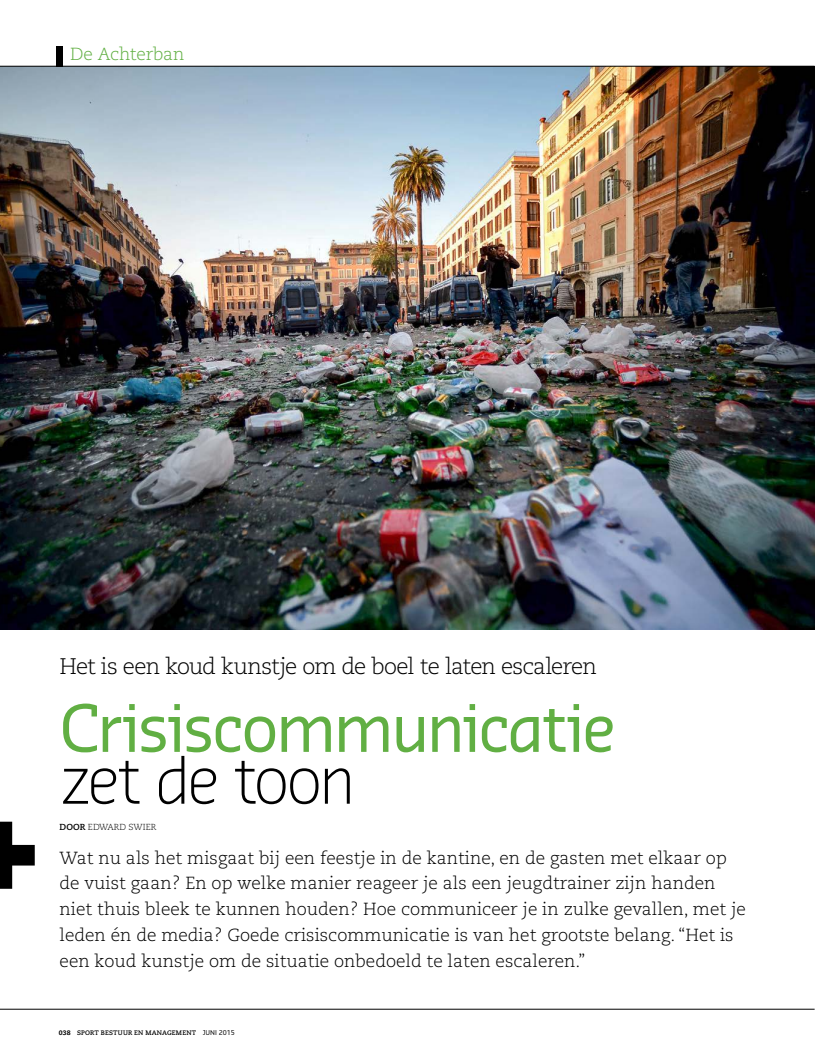
<style>
.page{position:relative;width:815px;height:1063px;background:#fff}
.page>*{position:absolute;margin:0;border:0;box-sizing:border-box;transform-origin:0 0}
.t1{font:63.75px "Sansa";letter-spacing:-.045em;color:#61af43}
.t2{font:300 63.75px "Sansa Std";letter-spacing:-.045em;color:#000}
.t3{font:300 22.5px "Caecilia CE";letter-spacing:-.04em;color:#000}
.t4{font:300 17.5px/25.9px "Caecilia CE";color:#000}
.t5{font:300 17.5px "Caecilia CE";letter-spacing:-.005em;color:#61af43}
.t6{font:300 8.75px "Caecilia CE";color:#000}
.t7{font:700 6.5px "Caecilia CE";letter-spacing:.025em;color:#000}
.s1{font-weight:700}
.s2{font-weight:800}
.s3{font-family:"Sansa";font-weight:400}
</style>
<div class="page">
<img style="left:0;top:67px;width:815px;height:563px">
<hr style="left:0;top:66px;width:815px;height:1px;background:#000">
<div style="left:56px;top:46px;width:7px;height:20px;background:#000"></div>
<hr style="left:0;top:1009px;width:815px;height:1px;background:#000">
<svg style="left:0;top:822px;width:35px;height:67px"></svg>
<p class="t5" style="left:70px;top:43px;width:116px">De Achterban</p>
<p class="t3" style="left:60px;top:652px;width:539px">Het is een koud kunstje om de boel te laten escaleren</p>
<h1 class="t1" style="left:60px;top:688px;width:558px">Crisiscommunicatie</h1>
<h1 class="t2" style="left:60px;top:738px;width:298px">zet de toon</h1>
<p class="t6" style="left:60px;top:821px;width:98px"><span class="s1">DOOR</span> EDWARD SWIER</p>
<p class="t4" style="left:60px;top:844px;width:688px">Wat nu als het misgaat bij een feestje in de kantine, en de gasten met elkaar op de vuist gaan? En op welke manier reageer je als een jeugdtrainer zijn handen niet thuis bleek te kunnen houden? Hoe communiceer je in zulke gevallen, met je leden én de media? Goede crisiscommunicatie is van het grootste belang. “Het is een koud kunstje om de situatie onbedoeld te laten escaleren.”</p>
<p class="t7" style="left:59px;top:1028px;width:178px"><span class="s2">038</span> SPORT BESTUUR EN MANAGEMENT <span class="s3">JUNI 2015</span></p>
</div>
